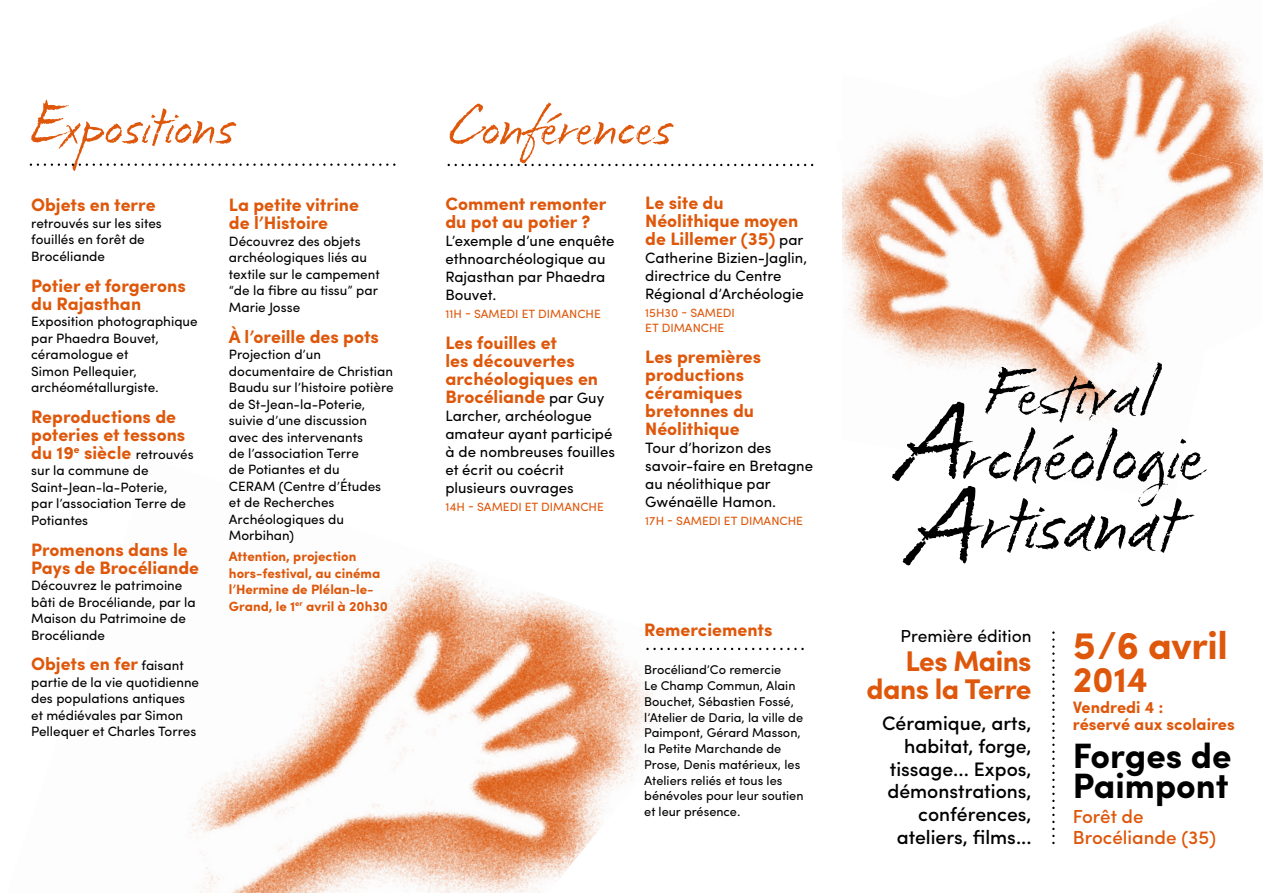
<style>
.page{position:relative;width:1263px;height:893px;background:#fff}
.page>*{position:absolute;margin:0;border:0;box-sizing:border-box;transform-origin:0 0}
.t1{font:60.6px "Fugu";color:#de570a}
.t2{font:59.85px "Fugu";color:#de570a}
.t3{font:700 39px "Sofia Pro";color:#de570a}
.t4{font:700 35.85px "Sofia Pro";color:#de570a}
.t5{font:700 35.25px/30.6px "Sofia Pro";color:#000}
.t6{font:700 28.5px/28.5px "Sofia Pro";letter-spacing:-.02em;color:#de570a;text-align:right}
.t7{font:500 19.5px/22.6px "Sofia Pro";color:#000;text-align:right}
.t8{font:500 18.9px/21px "Sofia Pro";color:#de570a}
.t9{font:700 18px/18px "Sofia Pro";color:#de570a}
.t10{font:17.4px "Sofia Pro";color:#000}
.t11{font:700 16.5px/16.5px "Sofia Pro";color:#de570a}
.t12{font:15px/18px "Sofia Pro";color:#000}
.t13{font:13.5px/16.5px "Sofia Pro";color:#000}
.t14{font:700 13.5px/16.5px "Sofia Pro";color:#de570a}
.t15{font:12.75px/15.8px "Sofia Pro";color:#000}
.t16{font:12px/15px "Sofia Pro";color:#de570a}
.s1{font-weight:400;font-size:15px;color:#000}
.s2{font-weight:400;font-size:13.5px;color:#000}
</style>
<div class="page">
<img style="left:1033px;top:20px;width:230px;height:210px">
<img style="left:189px;top:561px;width:544px;height:332px">
<img style="left:842px;top:188px;width:10px;height:42px">
<img style="left:850px;top:217px;width:37px;height:67px">
<img style="left:842px;top:230px;width:19px;height:54px">
<img style="left:848px;top:284px;width:57px;height:50px">
<img style="left:864px;top:334px;width:41px;height:23px">
<img style="left:842px;top:134px;width:93px;height:54px">
<img style="left:935px;top:99px;width:100px;height:50px">
<img style="left:852px;top:149px;width:100px;height:84px">
<img style="left:952px;top:117px;width:118px;height:78px">
<img style="left:1056px;top:122px;width:64px;height:34px">
<img style="left:870px;top:195px;width:100px;height:84px">
<img style="left:970px;top:156px;width:99px;height:84px">
<img style="left:1069px;top:137px;width:118px;height:65px">
<img style="left:1182px;top:151px;width:63px;height:59px">
<img style="left:887px;top:240px;width:98px;height:85px">
<img style="left:987px;top:202px;width:100px;height:68px">
<img style="left:1087px;top:164px;width:117px;height:66px">
<img style="left:905px;top:286px;width:100px;height:75px">
<img style="left:1005px;top:248px;width:99px;height:84px">
<img style="left:1104px;top:210px;width:100px;height:84px">
<img style="left:1204px;top:197px;width:34px;height:56px">
<img style="left:923px;top:332px;width:99px;height:30px">
<img style="left:1022px;top:294px;width:100px;height:68px">
<img style="left:1122px;top:255px;width:82px;height:84px">
<img style="left:1040px;top:339px;width:100px;height:23px">
<img style="left:1140px;top:311px;width:64px;height:50px">
<svg style="left:892px;top:362px;width:315px;height:204px"></svg>
<svg style="left:1052px;top:631px;width:2px;height:213px"></svg>
<svg style="left:30px;top:164px;width:365px;height:2px"></svg>
<svg style="left:448px;top:164px;width:365px;height:2px"></svg>
<svg style="left:646px;top:648px;width:158px;height:2px"></svg>
<h1 class="t1" style="left:31px;top:86px;width:205px">Expositions</h1>
<h2 class="t2" style="left:449px;top:87px;width:225px">Conférences</h2>
<h3 class="t9" style="left:445px;top:193px;width:163px">Comment remonter du pot au potier ?</h3>
<p class="t12" style="left:445px;top:230px;width:171px">L’exemple d’une enquête ethnoarchéologique au<br>Rajasthan par Phaedra<br>Bouvet.</p>
<p class="t16" style="left:445px;top:305px;width:157px">11H - SAMEDI ET DIMANCHE</p>
<h3 class="t9" style="left:445px;top:332px;width:160px">Les fouilles et<br>les découvertes archéologiques en<br>Brocéliande <span class="s1">par Guy</span></h3>
<p class="t12" style="left:445px;top:405px;width:171px">Larcher, archéologue amateur ayant participé à de nombreuses fouilles et écrit ou coécrit plusieurs ouvrages</p>
<p class="t16" style="left:445px;top:498px;width:160px">14H - SAMEDI ET DIMANCHE</p>
<h3 class="t9" style="left:645px;top:193px;width:160px">Le site du<br>Néolithique moyen de Lillemer (35) <span class="s1">par</span></h3>
<p class="t12" style="left:645px;top:248px;width:163px">Catherine Bizien-Jaglin, directrice du Centre<br>Régional d’Archéologie</p>
<p class="t16" style="left:645px;top:304px;width:91px">15H30 - SAMEDI<br>ET DIMANCHE</p>
<h3 class="t9" style="left:645px;top:346px;width:117px">Les premières productions céramiques bretonnes du<br>Néolithique</h3>
<p class="t12" style="left:645px;top:437px;width:169px">Tour d’horizon des savoir-faire en Bretagne au néolithique par<br>Gwénaëlle Hamon.</p>
<p class="t16" style="left:645px;top:512px;width:159px">17H - SAMEDI ET DIMANCHE</p>
<h3 class="t9" style="left:31px;top:195px;width:126px">Objets en terre</h3>
<p class="t13" style="left:31px;top:214px;width:132px">retrouvés sur les sites fouillés en forêt de<br>Brocéliande</p>
<h3 class="t9" style="left:31px;top:275px;width:156px">Potier et forgerons du rajasthan</h3>
<p class="t13" style="left:31px;top:312px;width:168px">Exposition photographique par Phaedra Bouvet, céramologue et<br>Simon Pellequier, archéométallurgiste.</p>
<h3 class="t9" style="left:31px;top:406px;width:164px">reproductions de poteries et tessons du 19<sup>e</sup> siècle <span class="s2">retrouvés</span></h3>
<p class="t13" style="left:31px;top:461px;width:156px">sur la commune de<br>Saint-Jean-la-Poterie, par l’association Terre de<br>Potiantes</p>
<h3 class="t9" style="left:31px;top:539px;width:169px">Promenons dans le<br>Pays de Brocéliande</h3>
<p class="t13" style="left:31px;top:576px;width:166px">Découvrez le patrimoine bâti de Brocéliande, par la<br>Maison du Patrimoine de<br>Brocéliande</p>
<h3 class="t9" style="left:31px;top:654px;width:154px">Objets en fer <span class="s2">faisant</span></h3>
<p class="t13" style="left:31px;top:673px;width:169px">partie de la vie quotidienne des populations antiques et médiévales par Simon<br>Pellequer et Charles Torres</p>
<h3 class="t9" style="left:229px;top:195px;width:132px">La petite vitrine de l’Histoire</h3>
<p class="t13" style="left:229px;top:232px;width:152px">Découvrez des objets archéologiques liés au textile sur le campement “de la fibre au tissu” par<br>Marie Josse</p>
<h3 class="t9" style="left:229px;top:326px;width:152px">À l’oreille des pots</h3>
<p class="t13" style="left:229px;top:345px;width:166px">Projection d’un documentaire de Christian<br>Baudu sur l’histoire potière de St-Jean-la-Poterie, suivie d’une discussion avec des intervenants<br>de l’association Terre<br>de Potiantes et du<br>CERAM (Centre d’Études et de Recherches<br>Archéologiques du<br>Morbihan)</p>
<p class="t14" style="left:229px;top:547px;width:161px">attention, projection hors-festival, au cinéma l’Hermine de Plélan-le-<br>Grand, le 1<sup>er</sup> avril à 20h30</p>
<h3 class="t9" style="left:644px;top:619px;width:130px">remerciements</h3>
<p class="t15" style="left:644px;top:661px;width:161px">Brocéliand’Co remercie<br>Le Champ Commun, Alain<br>Bouchet, Sébastien Fossé, l’Atelier de Daria, la ville de<br>Paimpont, Gérard Masson, la Petite Marchande de<br>Prose, Denis matérieux, les<br>Ateliers reliés et tous les bénévoles pour leur soutien et leur présence.</p>
<p class="t10" style="left:901px;top:623px;width:132px">Première édition</p>
<h3 class="t6" style="left:867px;top:645px;width:166px">Les Mains dans la terre</h3>
<h3 class="t7" style="left:882px;top:711px;width:151px">Céramique, arts, habitat, forge, tissage... Expos, démonstrations, conférences, ateliers, films...</h3>
<h3 class="t3" style="left:1073px;top:615px;width:157px">5 / 6 avril</h3>
<h3 class="t4" style="left:1073px;top:652px;width:77px">2014</h3>
<p class="t11" style="left:1073px;top:698px;width:163px">Vendredi 4 :<br>réservé aux scolaires</p>
<h3 class="t5" style="left:1073px;top:738px;width:160px">Forges de<br>Paimpont</h3>
<h3 class="t8" style="left:1073px;top:804px;width:145px">Forêt de<br>Brocéliande (35)</h3>
</div>
